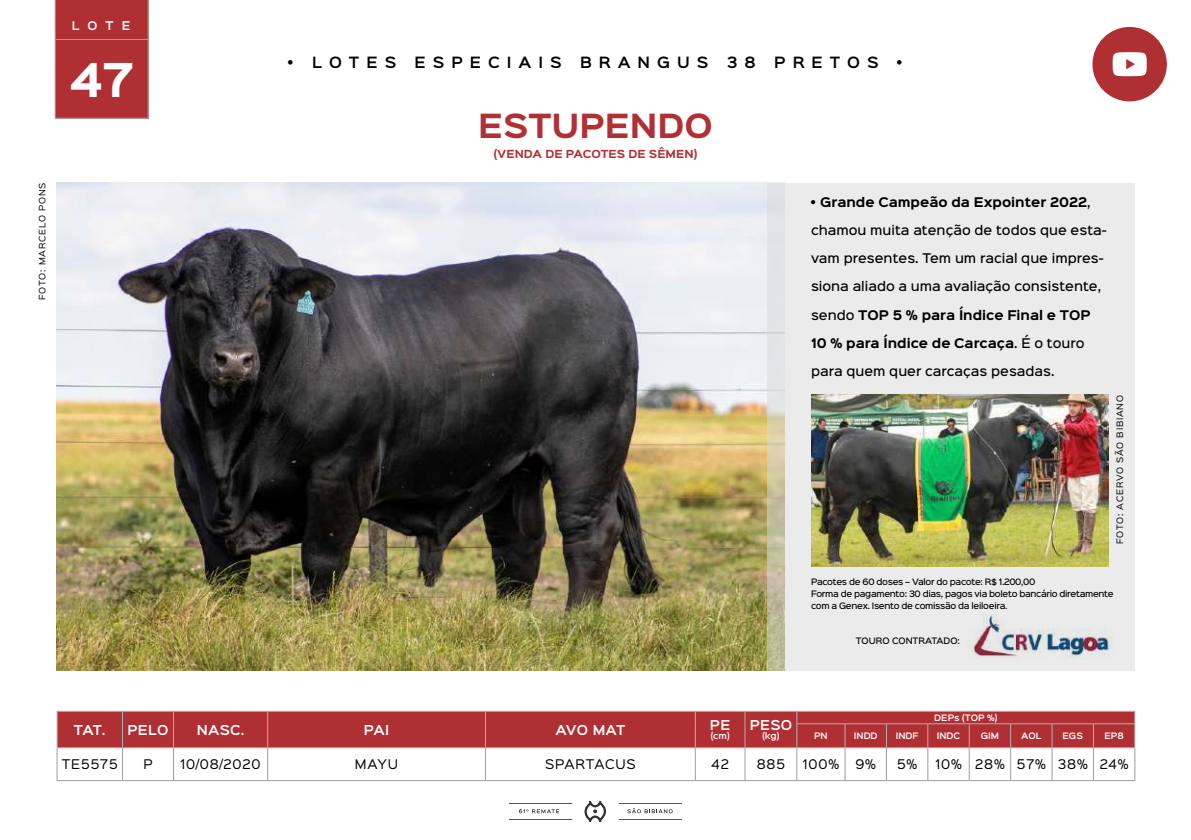
<style>
.page{position:relative;width:1191px;height:840px;background:#fff}
.page>*{position:absolute;margin:0;border:0;box-sizing:border-box;transform-origin:0 0}
.t1{font:700 42px "Sinkin Sans 700";color:#fff}
.t2{font:700 30px "Sinkin Sans 700";color:#b03034}
.t3{font:600 14px "Sinkin Sans 600";letter-spacing:.5em;color:#000}
.t4{font:600 12.4px "Sinkin Sans 600";letter-spacing:.025em;color:#fff}
.t5{font:500 12px "Sinkin Sans 500";color:#000}
.t6{font:700 12px "Sinkin Sans 700";color:#000}
.t7{font:12px "Sinkin Sans 400";letter-spacing:.075em;color:#000}
.t8{font:600 10.8px "Sinkin Sans 600";color:#fff}
.t9{font:700 10px "Sinkin Sans 700";color:#b03034}
.t10{font:500 8px/12px "Sinkin Sans 500";letter-spacing:-.04em;color:#000}
.t11{font:600 8px "Sinkin Sans 600";color:#fff}
.t12{font:8px "Sinkin Sans 400";letter-spacing:.1em;color:#000}
.t13{font:500 8px "Sinkin Sans 500";color:#000}
.s1{font-family:"Sinkin Sans 500";font-weight:500}
</style>
<div class="page">
<svg style="left:584px;top:800px;width:22px;height:21px"></svg>
<hr style="left:619px;top:818px;width:63px;height:1px;background:#b02e33">
<hr style="left:619px;top:802px;width:63px;height:1px;background:#b02e33">
<hr style="left:509px;top:818px;width:62px;height:1px;background:#b02e33">
<hr style="left:509px;top:802px;width:62px;height:1px;background:#b02e33">
<svg style="left:519px;top:809px;width:40px;height:3px"></svg>
<svg style="left:627px;top:808px;width:45px;height:4px"></svg>
<img style="left:56px;top:183px;width:710px;height:487px">
<div style="left:766px;top:183px;width:368px;height:487px;background:#ebebeb"></div>
<div style="left:55px;top:0;width:93px;height:118px;background:#b02f33"></div>
<hr style="left:55px;top:39px;width:93px;height:1px;background:#9d9d9c">
<hr style="left:57px;top:747px;width:1px;height:32px;background:#9d9d9c">
<hr style="left:122px;top:747px;width:1px;height:32px;background:#9d9d9c">
<hr style="left:173px;top:747px;width:1px;height:32px;background:#9d9d9c">
<hr style="left:267px;top:747px;width:1px;height:32px;background:#9d9d9c">
<hr style="left:485px;top:747px;width:1px;height:32px;background:#9d9d9c">
<hr style="left:695px;top:747px;width:1px;height:32px;background:#9d9d9c">
<hr style="left:744px;top:747px;width:1px;height:32px;background:#9d9d9c">
<hr style="left:796px;top:747px;width:1px;height:32px;background:#9d9d9c">
<hr style="left:844px;top:747px;width:1px;height:32px;background:#9d9d9c">
<hr style="left:886px;top:747px;width:1px;height:32px;background:#9d9d9c">
<hr style="left:927px;top:747px;width:1px;height:32px;background:#9d9d9c">
<hr style="left:969px;top:747px;width:1px;height:32px;background:#9d9d9c">
<hr style="left:1010px;top:747px;width:1px;height:32px;background:#9d9d9c">
<hr style="left:1051px;top:747px;width:1px;height:32px;background:#9d9d9c">
<hr style="left:1093px;top:747px;width:1px;height:32px;background:#9d9d9c">
<hr style="left:1134px;top:747px;width:1px;height:32px;background:#9d9d9c">
<hr style="left:57px;top:779px;width:65px;height:1px;background:#9d9d9c">
<hr style="left:122px;top:779px;width:51px;height:1px;background:#9d9d9c">
<hr style="left:173px;top:779px;width:95px;height:1px;background:#9d9d9c">
<hr style="left:268px;top:779px;width:217px;height:1px;background:#9d9d9c">
<hr style="left:485px;top:779px;width:210px;height:1px;background:#9d9d9c">
<hr style="left:695px;top:779px;width:50px;height:1px;background:#9d9d9c">
<hr style="left:745px;top:779px;width:52px;height:1px;background:#9d9d9c">
<hr style="left:797px;top:779px;width:48px;height:1px;background:#9d9d9c">
<hr style="left:845px;top:779px;width:41px;height:1px;background:#9d9d9c">
<hr style="left:886px;top:779px;width:42px;height:1px;background:#9d9d9c">
<hr style="left:928px;top:779px;width:41px;height:1px;background:#9d9d9c">
<hr style="left:969px;top:779px;width:41px;height:1px;background:#9d9d9c">
<hr style="left:1010px;top:779px;width:42px;height:1px;background:#9d9d9c">
<hr style="left:1052px;top:779px;width:41px;height:1px;background:#9d9d9c">
<hr style="left:1093px;top:779px;width:42px;height:1px;background:#9d9d9c">
<hr style="left:57px;top:747px;width:65px;height:1px;background:#b3b2b2">
<hr style="left:122px;top:747px;width:51px;height:1px;background:#b3b2b2">
<hr style="left:173px;top:747px;width:95px;height:1px;background:#b3b2b2">
<hr style="left:268px;top:747px;width:217px;height:1px;background:#b3b2b2">
<hr style="left:485px;top:747px;width:210px;height:1px;background:#b3b2b2">
<hr style="left:695px;top:747px;width:50px;height:1px;background:#b3b2b2">
<hr style="left:745px;top:747px;width:52px;height:1px;background:#b3b2b2">
<hr style="left:797px;top:747px;width:48px;height:1px;background:#b3b2b2">
<hr style="left:845px;top:747px;width:41px;height:1px;background:#b3b2b2">
<hr style="left:886px;top:747px;width:42px;height:1px;background:#b3b2b2">
<hr style="left:928px;top:747px;width:41px;height:1px;background:#b3b2b2">
<hr style="left:969px;top:747px;width:41px;height:1px;background:#b3b2b2">
<hr style="left:1010px;top:747px;width:42px;height:1px;background:#b3b2b2">
<hr style="left:1052px;top:747px;width:41px;height:1px;background:#b3b2b2">
<hr style="left:1093px;top:747px;width:42px;height:1px;background:#b3b2b2">
<svg style="left:57px;top:710px;width:1078px;height:37px;background:#b1393d"></svg>
<img style="left:967px;top:614px;width:146px;height:44px">
<div style="left:1092px;top:27px;width:74px;height:74px;background:#b02f33;border-radius:50%"></div>
<svg style="left:1112px;top:52px;width:34px;height:24px"></svg>
<img style="left:811px;top:394px;width:297px;height:172px">
<h3 class="t8" style="left:72px;top:16px;width:60px">LOTE</h3>
<h1 class="t1" style="left:69px;top:58px;width:66px">47</h1>
<p class="t12" style="left:36px;top:300px;width:119px;rotate:-90deg">FOTO: MARCELO PONS</p>
<h3 class="t3" style="left:288px;top:50px;width:110px">• LOTES</h3>
<h3 class="t3" style="left:414px;top:50px;width:149px">ESPECIAIS</h3>
<h3 class="t3" style="left:580px;top:50px;width:130px">BRANGUS</h3>
<h3 class="t3" style="left:727px;top:50px;width:30px">3 8</h3>
<h3 class="t3" style="left:774px;top:50px;width:106px">PRETOS</h3>
<h3 class="t3" style="left:897px;top:50px;width:7px">•</h3>
<h2 class="t2" style="left:478px;top:110px;width:236px">ESTUPENDO</h2>
<p class="t9" style="left:494px;top:149px;width:205px">(VENDA DE PACOTES DE SÊMEN)</p>
<h3 class="t6" style="left:811px;top:195px;width:281px">• Grande Campeão da Expointer 2022<span class="s1">,</span></h3>
<h3 class="t5" style="left:811px;top:219px;width:297px">chamou muita atenção de todos que esta-</h3>
<h3 class="t5" style="left:811px;top:248px;width:294px">vam presentes. Tem um racial que impres-</h3>
<h3 class="t5" style="left:811px;top:276px;width:292px">siona aliado a uma avaliação consistente,</h3>
<h3 class="t6" style="left:811px;top:308px;width:281px"><span class="s1">sendo</span> TOP 5 % para Índice Final e TOP</h3>
<h3 class="t6" style="left:811px;top:336px;width:275px">10 % para Índice de Carcaça<span class="s1">. É o touro</span></h3>
<h3 class="t5" style="left:811px;top:360px;width:245px">para quem quer carcaças pesadas.</h3>
<p class="t12" style="left:1113px;top:544px;width:151px;rotate:-90deg">FOTO: ACERVO SÃO BIBIANO</p>
<p class="t10" style="left:811px;top:575px;width:304px">Pacotes de 60 doses – Valor do pacote: R$ 1.200,00<br>Forma de pagamento: 30 dias, pagos via boleto bancário diretamente com a Genex. Isento de comissão da leiloeira.</p>
<p class="t13" style="left:855px;top:633px;width:106px">TOURO CONTRATADO:</p>
<h3 class="t4" style="left:74px;top:718px;width:33px">TAT.</h3>
<h3 class="t4" style="left:127px;top:718px;width:42px">PELO</h3>
<h3 class="t4" style="left:197px;top:718px;width:49px">NASC.</h3>
<h3 class="t4" style="left:364px;top:718px;width:27px">PAI</h3>
<h3 class="t4" style="left:555px;top:718px;width:71px">AVO MAT</h3>
<h3 class="t4" style="left:710px;top:713px;width:22px">PE</h3>
<p class="t11" style="left:710px;top:728px;width:20px">(cm)</p>
<h3 class="t4" style="left:749px;top:713px;width:44px">PESO</h3>
<p class="t11" style="left:762px;top:728px;width:19px">(kg)</p>
<p class="t11" style="left:934px;top:710px;width:65px">DEPs (TOP %)</p>
<p class="t11" style="left:814px;top:728px;width:15px">PN</p>
<p class="t11" style="left:854px;top:728px;width:25px">INDD</p>
<p class="t11" style="left:895px;top:728px;width:24px">INDF</p>
<p class="t11" style="left:936px;top:728px;width:25px">INDC</p>
<p class="t11" style="left:980px;top:728px;width:20px">GIM</p>
<p class="t11" style="left:1021px;top:728px;width:22px">AOL</p>
<p class="t11" style="left:1062px;top:728px;width:22px">EGS</p>
<p class="t11" style="left:1104px;top:728px;width:21px">EP8</p>
<h3 class="t7" style="left:62px;top:753px;width:57px">TE5575</h3>
<h3 class="t7" style="left:143px;top:753px;width:11px">P</h3>
<h3 class="t7" style="left:180px;top:753px;width:82px">10/08/2020</h3>
<h3 class="t7" style="left:355px;top:753px;width:45px">MAYU</h3>
<h3 class="t7" style="left:545px;top:753px;width:92px">SPARTACUS</h3>
<h3 class="t7" style="left:711px;top:753px;width:19px">42</h3>
<h3 class="t7" style="left:756px;top:753px;width:30px">885</h3>
<h3 class="t7" style="left:802px;top:753px;width:38px">100%</h3>
<h3 class="t7" style="left:855px;top:753px;width:22px">9%</h3>
<h3 class="t7" style="left:897px;top:753px;width:22px">5%</h3>
<h3 class="t7" style="left:935px;top:753px;width:195px">10% 28% 57% 38% 24%</h3>
</div>
